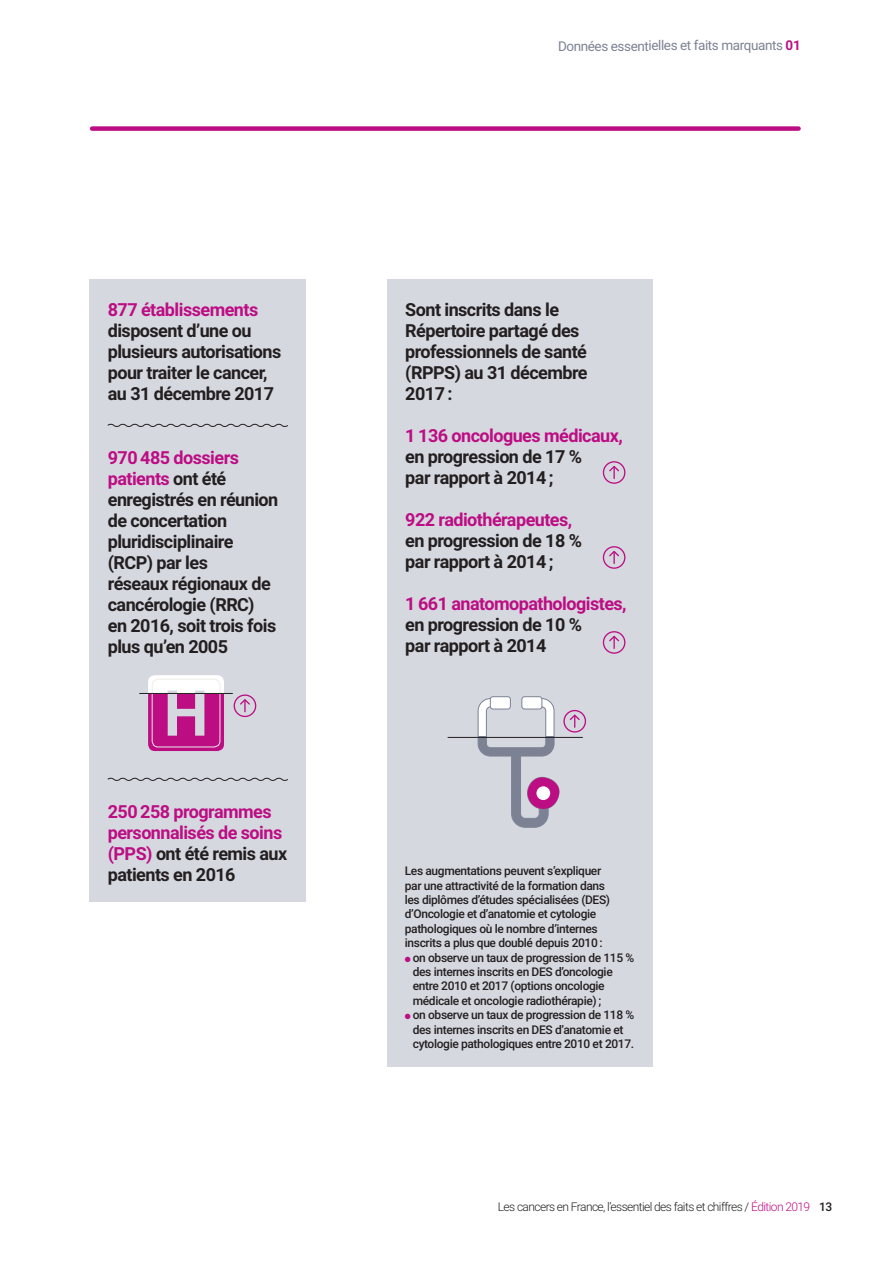
<style>
.page{position:relative;width:893px;height:1262px;background:#fff}
.page>*{position:absolute;margin:0;border:0;box-sizing:border-box;transform-origin:0 0}
.t1{font:700 18px/21px "Roboto";letter-spacing:-.03em;color:#231f20}
.t2{font:700 18px/21px "Roboto";letter-spacing:-.03em;color:#bc0d83}
.t3{font:13.5px "Roboto";letter-spacing:-.035em;color:#7c8294}
.t4{font:500 12px/14.4px "Roboto";letter-spacing:-.03em;color:#231f20}
.t5{font:300 12px "Roboto";letter-spacing:-.05em;color:#231f20}
.s1{color:#bc0d83}
.s2{color:#231f20}
.s3{font-weight:700;color:#bc0d83}
.s4{font-weight:500}
</style>
<div class="page">
<div style="left:387px;top:279px;width:265px;height:788px;background:#d6d8e0"></div>
<div style="left:90px;top:279px;width:216px;height:622px;background:#d6d8e0"></div>
<svg style="left:107px;top:423px;width:181px;height:4px"></svg>
<svg style="left:148px;top:675px;width:76px;height:76px"></svg>
<hr style="left:139px;top:693px;width:94px;height:1px;background:#231f20">
<svg style="left:240px;top:699px;width:10px;height:13px"></svg>
<div style="left:234px;top:694px;width:22px;height:23px;border:1px solid #bc0d83;border-radius:50%"></div>
<div style="left:92px;top:126px;width:706px;height:5px;background:#bc0d83"></div>
<svg style="left:107px;top:777px;width:181px;height:4px"></svg>
<svg style="left:478px;top:696px;width:81px;height:132px"></svg>
<hr style="left:447px;top:737px;width:136px;height:1px;background:#231f20">
<svg style="left:568px;top:713px;width:13px;height:14px"></svg>
<div style="left:563px;top:710px;width:23px;height:23px;border:1px solid #bc0d83;border-radius:50%"></div>
<svg style="left:609px;top:466px;width:11px;height:12px"></svg>
<div style="left:603px;top:461px;width:22px;height:23px;border:1px solid #bc0d83;border-radius:50%"></div>
<svg style="left:609px;top:551px;width:11px;height:12px"></svg>
<div style="left:603px;top:546px;width:22px;height:23px;border:1px solid #bc0d83;border-radius:50%"></div>
<svg style="left:609px;top:635px;width:11px;height:13px"></svg>
<div style="left:603px;top:631px;width:22px;height:23px;border:1px solid #bc0d83;border-radius:50%"></div>
<h1 class="t2" style="left:108px;top:299px;width:152px">877 établissements</h1>
<h1 class="t1" style="left:108px;top:320px;width:175px">disposent d’une ou plusieurs autorisations pour traiter le cancer, au 31 décembre 2017</h1>
<h1 class="t1" style="left:108px;top:446px;width:172px"><span class="s1">970 485 dossiers patients</span> ont été enregistrés en réunion de concertation pluridisciplinaire (RCP) par les<br>réseaux régionaux de cancérologie (RRC) en 2016, soit trois fois plus qu’en 2005</h1>
<h1 class="t2" style="left:108px;top:800px;width:181px">250 258 programmes personnalisés de soins (PPS) <span class="s2">ont été remis aux patients en 2016</span></h1>
<p class="t3" style="left:558px;top:36px;width:244px">Données essentielles et faits marquants <span class="s3">01</span></p>
<h1 class="t1" style="left:405px;top:299px;width:184px">Sont inscrits dans le<br>Répertoire partagé des professionnels de santé (RPPS) au 31 décembre<br>2017 :</h1>
<h1 class="t2" style="left:405px;top:425px;width:219px">1 136 oncologues médicaux,</h1>
<h1 class="t1" style="left:405px;top:446px;width:178px">en progression de 17 % par rapport à 2014 ;</h1>
<h1 class="t2" style="left:405px;top:509px;width:168px">922 radiothérapeutes,</h1>
<h1 class="t1" style="left:405px;top:530px;width:178px">en progression de 18 % par rapport à 2014 ;</h1>
<h1 class="t2" style="left:405px;top:593px;width:223px">1 661 anatomopathologistes,</h1>
<h1 class="t1" style="left:405px;top:614px;width:178px">en progression de 10 % par rapport à 2014</h1>
<p class="t4" style="left:405px;top:863px;width:207px">Les augmentations peuvent s’expliquer par une attractivité de la formation dans les diplômes d’études spécialisées (DES) d’Oncologie et d’anatomie et cytologie pathologiques où le nombre d’internes inscrits a plus que doublé depuis 2010 :</p>
<p class="t4" style="left:413px;top:950px;width:223px;text-indent:-8px"><span class="s1">●</span> on observe un taux de progression de 115 % des internes inscrits en DES d’oncologie entre 2010 et 2017 (options oncologie médicale et oncologie radiothérapie) ;</p>
<p class="t4" style="left:413px;top:1007px;width:223px;text-indent:-8px"><span class="s1">●</span> on observe un taux de progression de 118 % des internes inscrits en DES d’anatomie et cytologie pathologiques entre 2010 et 2017.</p>
<p class="t5" style="left:498px;top:1198px;width:336px">Les cancers en France, l’essentiel des faits et chiffres / <span class="s1">Édition 2019</span> <span class="s4">13</span></p>
</div>
